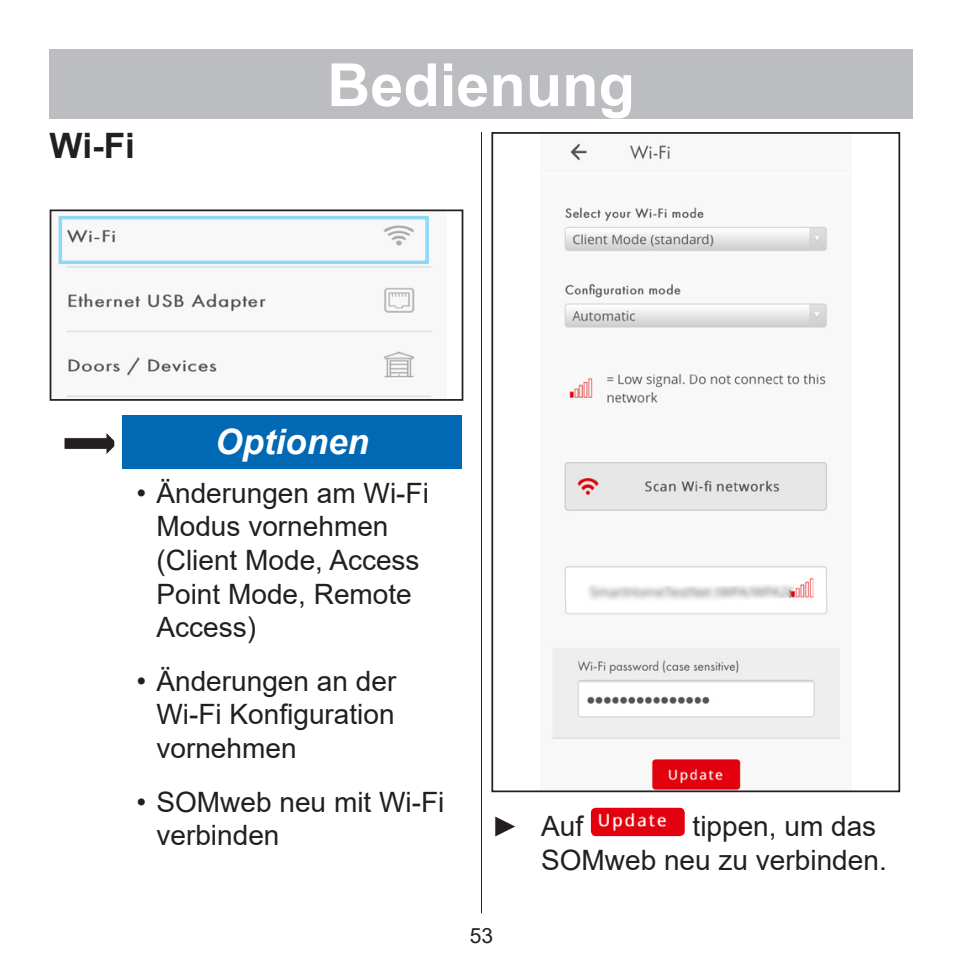
<style>
.page{position:relative;width:963px;height:963px;background:#fff}
.page>*{position:absolute;margin:0;border:0;box-sizing:border-box;transform-origin:0 0}
.t1{font:700 59.5px "Arial";color:#fff}
.t2{font:italic 700 35px "Arial";color:#fff}
.t3{font:700 35px "Arial";color:#231f20}
.t4{font:28px/33.6px "Arial";color:#231f20}
.t5{font:21px "Arial";color:#231f20}
</style>
<div class="page">
<hr style="left:481px;top:132px;width:1px;height:781px;background:#231f20">
<div style="left:49px;top:50px;width:863px;height:69px;background:#bcbdc0"></div>
<img style="left:552px;top:143px;width:289px;height:646px">
<div style="left:491px;top:132px;width:409px;height:660px;border:2px solid #231f20"></div>
<img style="left:591px;top:807px;width:93px;height:29px">
<img style="left:58px;top:215px;width:374px;height:183px">
<div style="left:50px;top:209px;width:413px;height:192px;border:2px solid #231f20"></div>
<div style="left:59px;top:216px;width:370px;height:48px;border:4px solid #8dd7f7"></div>
<div style="left:123px;top:415px;width:338px;height:53px;background:#0168b3"></div>
<svg style="left:64px;top:433px;width:50px;height:21px"></svg>
<p class="t3" style="left:50px;top:120px;width:87px">Wi-Fi</p>
<h1 class="t1" style="left:327px;top:43px;width:309px">Bedienung</h1>
<p class="t2" style="left:215px;top:418px;width:155px">Optionen</p>
<p class="t4" style="left:156px;top:476px;width:274px;text-indent:-20px">• Änderungen am Wi-Fi<br>Modus vornehmen (Client Mode, Access<br>Point Mode, Remote<br>Access)</p>
<p class="t4" style="left:156px;top:664px;width:241px;text-align:justify;text-indent:-20px">• Änderungen an der Wi-Fi Konfiguration vornehmen</p>
<p class="t4" style="left:156px;top:784px;width:289px;text-indent:-20px">• SOMweb neu mit Wi-Fi verbinden</p>
<p class="t4" style="left:491px;top:809px;width:93px">► Auf</p>
<p class="t4" style="left:541px;top:809px;width:347px;text-indent:151px">tippen, um das<br>SOMweb neu zu verbinden.</p>
<p class="t5" style="left:470px;top:921px;width:25px">53</p>
</div>
